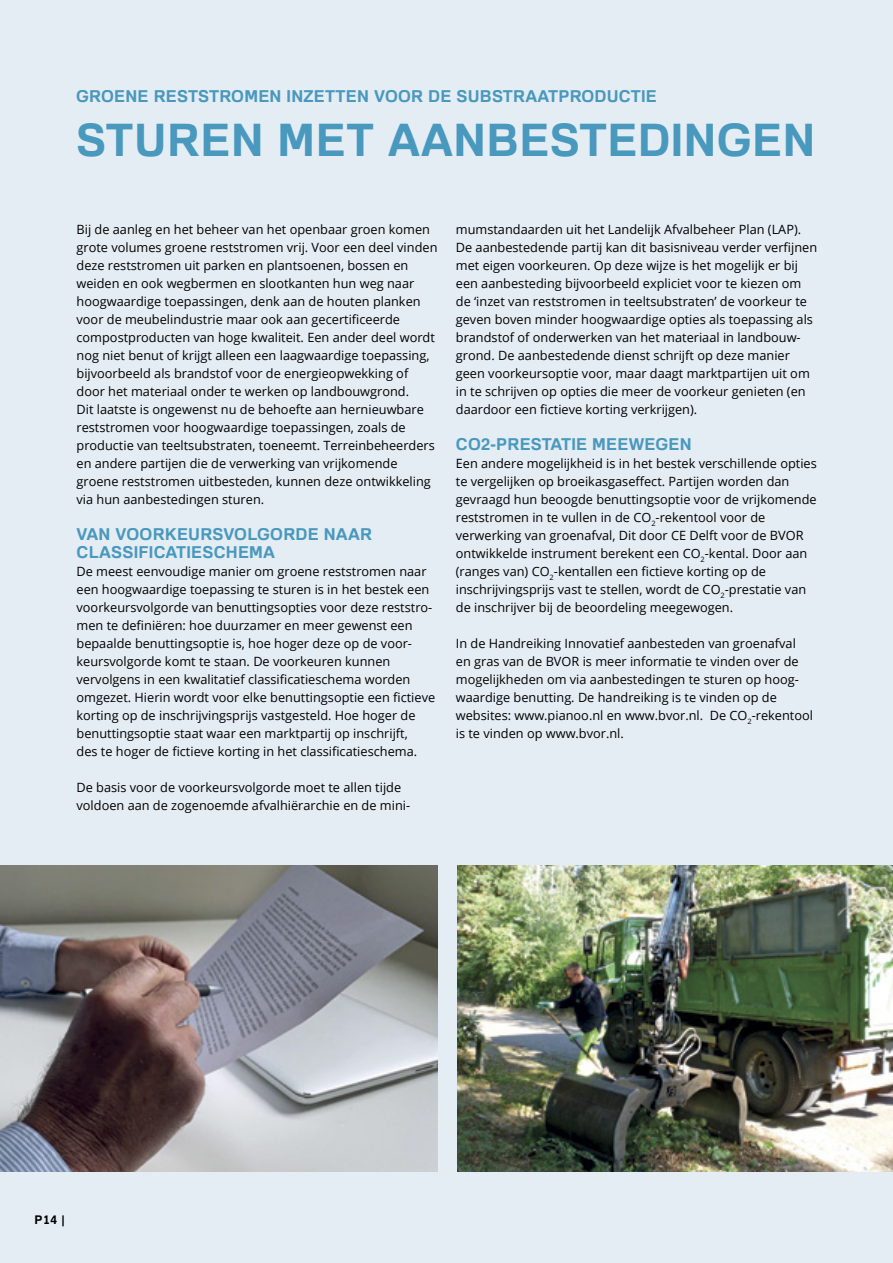
<style>
.page{position:relative;width:893px;height:1263px;background:#e5edf4}
.page>*{position:absolute;margin:0;border:0;box-sizing:border-box;transform-origin:0 0}
.t1{font:700 45px "Familiar Pro";letter-spacing:.01em;color:#4998be}
.t2{font:700 16.5px/18px "Familiar Pro";letter-spacing:.015em;color:#4998be}
.t3{font:12.75px/18px "Open Sans";color:#000}
.t4{font:700 12px "Familiar Pro";letter-spacing:.05em;color:#000}
</style>
<div class="page">
<img style="left:0;top:865px;width:437px;height:306px">
<img style="left:458px;top:865px;width:435px;height:306px">
<p class="t2" style="left:76px;top:87px;width:582px">GROENE RESTSTROMEN INZETTEN VOOR DE SUBSTRAATPRODUCTIE</p>
<h1 class="t1" style="left:76px;top:112px;width:740px">STUREN MET AANBESTEDINGEN</h1>
<p class="t3" style="left:77px;top:220px;width:362px">Bij de aanleg en het beheer van het openbaar groen komen grote volumes groene reststromen vrij. Voor een deel vinden deze reststromen uit parken en plantsoenen, bossen en weiden en ook wegbermen en slootkanten hun weg naar hoogwaardige toepassingen, denk aan de houten planken voor de meubelindustrie maar ook aan gecertificeerde compostproducten van hoge kwaliteit. Een ander deel wordt nog niet benut of krijgt alleen een laagwaardige toepassing, bijvoorbeeld als brandstof voor de energieopwekking of door het materiaal onder te werken op landbouwgrond.<br>Dit laatste is ongewenst nu de behoefte aan hernieuwbare reststromen voor hoogwaardige toepassingen, zoals de productie van teeltsubstraten, toeneemt. Terreinbeheerders en andere partijen die de verwerking van vrijkomende groene reststromen uitbesteden, kunnen deze ontwikkeling via hun aanbestedingen sturen.</p>
<p class="t2" style="left:77px;top:525px;width:297px">VAN VOORKEURSVOLGORDE NAAR<br>CLASSIFICATIESCHEMA</p>
<p class="t3" style="left:77px;top:562px;width:360px">De meest eenvoudige manier om groene reststromen naar een hoogwaardige toepassing te sturen is in het bestek een voorkeursvolgorde van benuttingsopties voor deze reststro&shy;men te definiëren: hoe duurzamer en meer gewenst een bepaalde benuttingsoptie is, hoe hoger deze op de voor&shy;keursvolgorde komt te staan. De voorkeuren kunnen vervolgens in een kwalitatief classificatieschema worden omgezet. Hierin wordt voor elke benuttingsoptie een fictieve korting op de inschrijvingsprijs vastgesteld. Hoe hoger de benuttingsoptie staat waar een marktpartij op inschrijft,<br>des te hoger de fictieve korting in het classificatieschema.</p>
<p class="t3" style="left:77px;top:778px;width:335px">De basis voor de voorkeursvolgorde moet te allen tijde voldoen aan de zogenoemde afvalhiërarchie en de mini-</p>
<p class="t3" style="left:456px;top:220px;width:363px">mumstandaarden uit het Landelijk Afvalbeheer Plan (LAP).<br>De aanbestedende partij kan dit basisniveau verder verfijnen met eigen voorkeuren. Op deze wijze is het mogelijk er bij een aanbesteding bijvoorbeeld expliciet voor te kiezen om de ‘inzet van reststromen in teeltsubstraten’ de voorkeur te geven boven minder hoogwaardige opties als toepassing als brandstof of onderwerken van het materiaal in landbouw&shy;grond. De aanbestedende dienst schrijft op deze manier geen voorkeursoptie voor, maar daagt marktpartijen uit om in te schrijven op opties die meer de voorkeur genieten (en daardoor een fictieve korting verkrijgen).</p>
<p class="t2" style="left:456px;top:435px;width:237px">CO2-PRESTATIE MEEWEGEN</p>
<p class="t3" style="left:456px;top:454px;width:362px">Een andere mogelijkheid is in het bestek verschillende opties te vergelijken op broeikasgaseffect. Partijen worden dan gevraagd hun beoogde benuttingsoptie voor de vrijkomende reststromen in te vullen in de CO<sub>2</sub>-rekentool voor de verwerking van groenafval, Dit door CE Delft voor de BVOR ontwikkelde instrument berekent een CO<sub>2</sub>-kental. Door aan (ranges van) CO<sub>2</sub>-kentallen een fictieve korting op de inschrijvingsprijs vast te stellen, wordt de CO<sub>2</sub>-prestatie van de inschrijver bij de beoordeling meegewogen.</p>
<p class="t3" style="left:456px;top:634px;width:359px">In de Handreiking Innovatief aanbesteden van groenafval en gras van de BVOR is meer informatie te vinden over de mogelijkheden om via aanbestedingen te sturen op hoog&shy;waardige benutting. De handreiking is te vinden op de websites: www.pianoo.nl en www.bvor.nl. De CO<sub>2</sub>-rekentool is te vinden op www.bvor.nl.</p>
<p class="t4" style="left:24px;top:1212px;width:32px">P14 |</p>
<p class="t4" style="left:34px;top:1212px;width:32px">P14 |</p>
</div>
